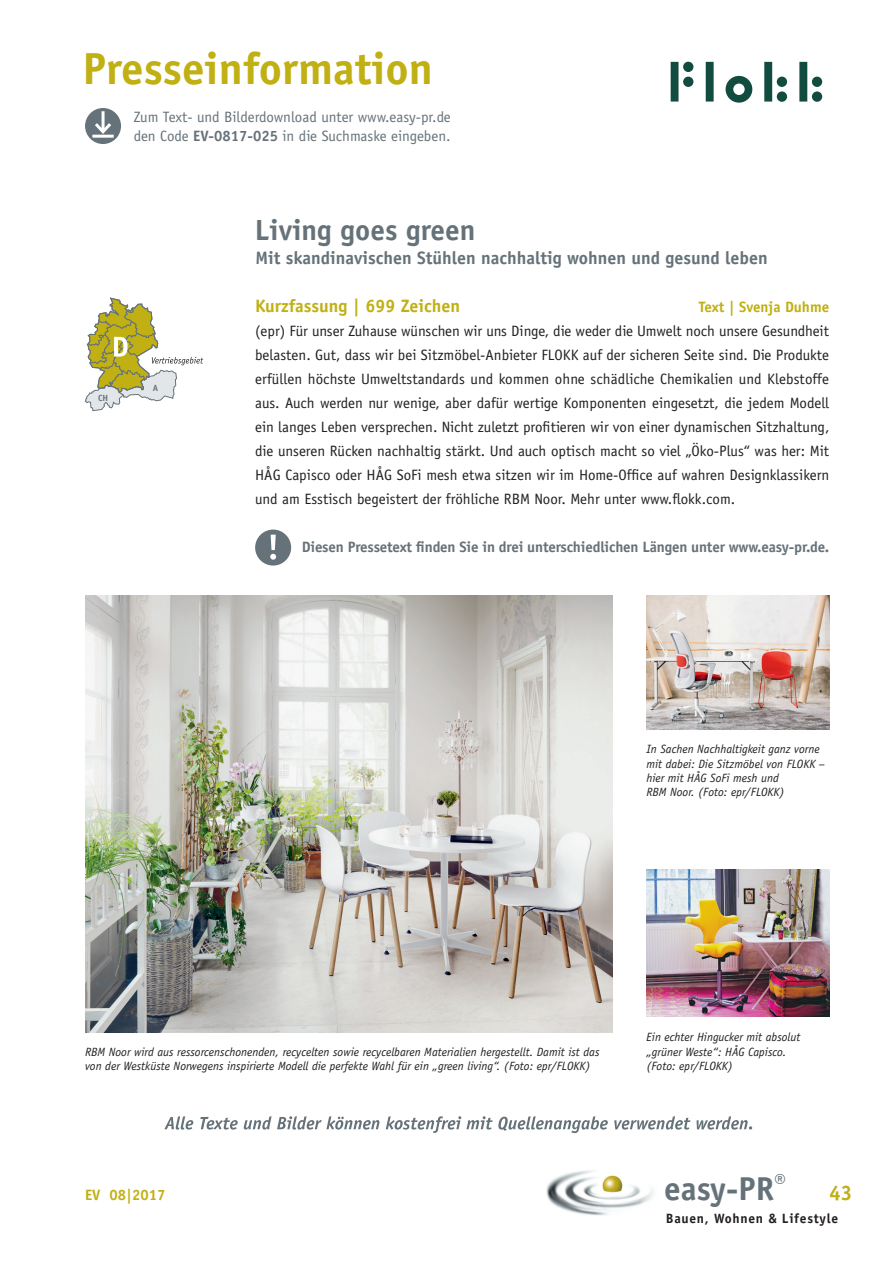
<style>
.page{position:relative;width:893px;height:1263px;background:#fff}
.page>*{position:absolute;margin:0;border:0;box-sizing:border-box;transform-origin:0 0}
.t1{font:700 45px "Officina Sans";color:#c0b013}
.t2{font:700 33.15px "Officina Sans";color:#667279}
._01_Headline{font:700 29.25px "Officina Sans";color:#667279}
.t3{font:700 21.6px "Officina Sans";color:#667279}
._08_Seitenzahl{font:700 21px "Officina Sans";color:#c0b013}
._02_Subheadline{font:700 18px "Officina Sans";color:#667279}
._06_ZeichenTextlänge{font:700 18px "Officina Sans";color:#c0b013}
._03_Fliesstext{font:15px/24px "Officina Sans";color:#231f20;text-align:justify}
.t4{font:15px/19.5px "Officina Sans";color:#667279}
.t5{font:700 15px "Officina Sans";letter-spacing:-.01em;color:#667279}
._06_ZeichenTextlänge-2{font:700 15px "Officina Sans";color:#c0b013}
.t6{font:700 13.5px "Officina Sans";letter-spacing:.05em;color:#231f20}
._04_BUs{font:italic 12px/14.4px "Officina Sans";color:#231f20}
.t7{font:700 9px "Officina Sans";color:#667279}
.s1{font-weight:700}
</style>
<div class="page">
<svg style="left:164px;top:1116px;width:588px;height:17px"></svg>
<img style="left:546px;top:1170px;width:108px;height:46px">
<div style="left:85px;top:108px;width:36px;height:36px;background:#667279;border-radius:50%"></div>
<hr style="left:102px;top:111px;width:3px;height:21px;background:#fff">
<svg style="left:92px;top:120px;width:22px;height:15px"></svg>
<hr style="left:92px;top:135px;width:22px;height:3px;background:#fff">
<svg style="left:85px;top:297px;width:118px;height:114px"></svg>
<img style="left:646px;top:596px;width:183px;height:134px">
<img style="left:646px;top:869px;width:183px;height:148px">
<img style="left:85px;top:596px;width:527px;height:436px">
<svg style="left:671px;top:62px;width:151px;height:41px"></svg>
<div style="left:255px;top:530px;width:36px;height:36px;background:#667279;border-radius:50%"></div>
<svg style="left:270px;top:535px;width:6px;height:25px"></svg>
<p class="t1" style="left:83px;top:41px;width:352px">Presseinformation</p>
<p class="t4" style="left:134px;top:107px;width:319px">Zum Text- und Bilderdownload unter www.easy-pr.de den Code <span class="s1">EV-0817-025</span> in die Suchmaske eingeben.</p>
<p class="t7" style="left:98px;top:392px;width:12px">CH</p>
<p class="t7" style="left:153px;top:382px;width:7px">A</p>
<p class="_01_Headline" style="left:255px;top:212px;width:222px">Living goes green</p>
<p class="_02_Subheadline" style="left:255px;top:247px;width:514px">Mit skandinavischen Stühlen nachhaltig wohnen und gesund leben</p>
<p class="_06_ZeichenTextlänge" style="left:255px;top:295px;width:206px">Kurzfassung | 699 Zeichen</p>
<p class="_06_ZeichenTextlänge-2" style="left:699px;top:298px;width:132px">Text | Svenja Duhme</p>
<p class="_03_Fliesstext" style="left:255px;top:319px;width:576px">(epr) Für unser Zuhause wünschen wir uns Dinge, die weder die Umwelt noch unsere Gesundheit belasten. Gut, dass wir bei Sitzmöbel-Anbieter FLOKK auf der sicheren Seite sind. Die Produkte erfüllen höchste Umweltstandards und kommen ohne schädliche Chemikalien und Klebstoffe aus. Auch werden nur wenige, aber dafür wertige Komponenten eingesetzt, die jedem Modell ein langes Leben versprechen. Nicht zuletzt profitieren wir von einer dynamischen Sitzhaltung, die unseren Rücken nachhaltig stärkt. Und auch optisch macht so viel „Öko-Plus“ was her: Mit HÅG Capisco oder HÅG SoFi mesh etwa sitzen wir im Home-Office auf wahren Designklassikern und am Esstisch begeistert der fröhliche RBM Noor. Mehr unter www.flokk.com.</p>
<p class="t5" style="left:302px;top:538px;width:529px">Diesen Pressetext finden Sie in drei unterschiedlichen Längen unter www.easy-pr.de.</p>
<p class="_04_BUs" style="left:646px;top:742px;width:180px">In Sachen Nachhaltigkeit ganz vorne mit dabei: Die Sitzmöbel von FLOKK – hier mit HÅG SoFi mesh und<br>RBM Noor. (Foto: epr/FLOKK)</p>
<p class="_04_BUs" style="left:85px;top:1044px;width:516px">RBM Noor wird aus ressorcenschonenden, recycelten sowie recycelbaren Materialien hergestellt. Damit ist das von der Westküste Norwegens inspirierte Modell die perfekte Wahl für ein „green living“. (Foto: epr/FLOKK)</p>
<p class="_04_BUs" style="left:646px;top:1030px;width:156px">Ein echter Hingucker mit absolut „grüner Weste“: HÅG Capisco.</p>
<p class="_04_BUs" style="left:646px;top:1059px;width:88px">(Foto: epr/FLOKK)</p>
<p class="t3" style="left:774px;top:1168px;width:13px">®</p>
<p class="t6" style="left:666px;top:1210px;width:174px">Bauen, Wohnen &amp; Lifestyle</p>
<p class="_06_ZeichenTextlänge-2" style="left:85px;top:1186px;width:82px">EV 08|2017</p>
<p class="t2" style="left:664px;top:1168px;width:111px">easy-PR</p>
<p class="_08_Seitenzahl" style="left:829px;top:1180px;width:25px">43</p>
</div>
